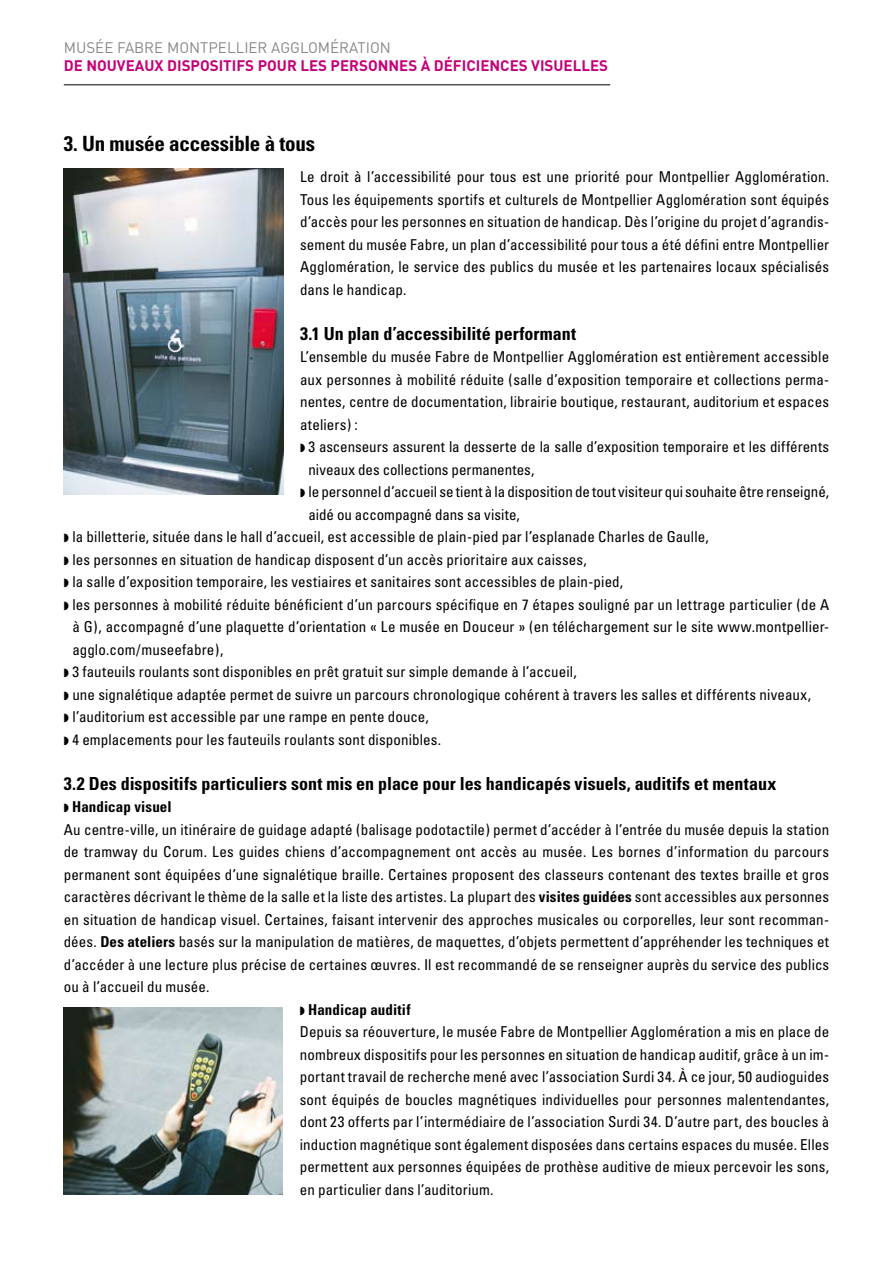
<style>
.page{position:relative;width:893px;height:1263px;background:#fff}
.page>*{position:absolute;margin:0;border:0;box-sizing:border-box;transform-origin:0 0}
.t1{font:700 condensed 21px "Univers";letter-spacing:-.01em;color:#000}
.t2{font:700 condensed 18px "Univers";color:#000}
.t3{font:700 15.15px "DIN";color:#c50078}
.t4{font:15.15px "DIN";color:#87888a}
.t5{font:condensed 15px/22.5px "Univers";letter-spacing:.005em;color:#000;text-align:justify}
.t6{font:700 condensed 15px "Univers";letter-spacing:.01em;color:#000}
.s1{font-weight:700}
</style>
<div class="page">
<img style="left:64px;top:169px;width:219px;height:326px">
<hr style="left:64px;top:85px;width:546px;height:1px;background:#000">
<img style="left:64px;top:1008px;width:219px;height:186px">
<p class="t4" style="left:64px;top:38px;width:329px">MUSÉE FABRE MONTPELLIER AGGLOMÉRATION</p>
<p class="t3" style="left:64px;top:55px;width:546px">DE NOUVEAUX DISPOSITIFS POUR LES PERSONNES À DÉFICIENCES VISUELLES</p>
<h1 class="t1" style="left:64px;top:131px;width:253px">3. Un musée accessible à tous</h1>
<p class="t5" style="left:300px;top:166px;width:531px">Le droit à l’accessibilité pour tous est une priorité pour Montpellier Agglomération.<br>Tous les équipements sportifs et culturels de Montpellier Agglomération sont équipés d’accès pour les personnes en situation de handicap. Dès l’origine du projet d’agrandis&shy;sement du musée Fabre, un plan d’accessibilité pour tous a été défini entre Montpellier Agglomération, le service des publics du musée et les partenaires locaux spécialisés dans le handicap.</p>
<p class="t2" style="left:300px;top:322px;width:278px">3.1 Un plan d’accessibilité performant</p>
<p class="t5" style="left:300px;top:346px;width:531px">L’ensemble du musée Fabre de Montpellier Agglomération est entièrement accessible</p>
<p class="t5" style="left:300px;top:368px;width:531px">aux personnes à mobilité réduite (salle d’exposition temporaire et collections perma-</p>
<p class="t5" style="left:300px;top:391px;width:530px">nentes, centre de documentation, librairie boutique, restaurant, auditorium et espaces</p>
<p class="t5" style="left:300px;top:413px;width:59px">ateliers) :</p>
<p class="t5" style="left:308px;top:436px;width:522px">3 ascenseurs assurent la desserte de la salle d’exposition temporaire et les différents</p>
<p class="t5" style="left:308px;top:458px;width:227px">niveaux des collections permanentes,</p>
<p class="t5" style="left:308px;top:481px;width:522px">le personnel d’accueil se tient à la disposition de tout visiteur qui souhaite être renseigné,</p>
<p class="t5" style="left:308px;top:503px;width:213px">aidé ou accompagné dans sa visite,</p>
<p class="t5" style="left:72px;top:526px;width:638px">la billetterie, située dans le hall d’accueil, est accessible de plain-pied par l’esplanade Charles de Gaulle,</p>
<p class="t5" style="left:72px;top:548px;width:516px">les personnes en situation de handicap disposent d’un accès prioritaire aux caisses,</p>
<p class="t5" style="left:72px;top:571px;width:552px">la salle d’exposition temporaire, les vestiaires et sanitaires sont accessibles de plain-pied,</p>
<p class="t5" style="left:72px;top:593px;width:758px">les personnes à mobilité réduite bénéficient d’un parcours spécifique en 7 étapes souligné par un lettrage particulier (de A</p>
<p class="t5" style="left:72px;top:616px;width:758px">à G), accompagné d’une plaquette d’orientation « Le musée en Douceur » (en téléchargement sur le site www.montpellier-</p>
<p class="t5" style="left:72px;top:638px;width:153px">agglo.com/museefabre),</p>
<p class="t5" style="left:72px;top:661px;width:506px">3 fauteuils roulants sont disponibles en prêt gratuit sur simple demande à l’accueil,</p>
<p class="t5" style="left:72px;top:683px;width:740px">une signalétique adaptée permet de suivre un parcours chronologique cohérent à travers les salles et différents niveaux,</p>
<p class="t5" style="left:72px;top:706px;width:358px">l’auditorium est accessible par une rampe en pente douce,</p>
<p class="t5" style="left:72px;top:728px;width:370px">4 emplacements pour les fauteuils roulants sont disponibles.</p>
<p class="t2" style="left:64px;top:772px;width:714px">3.2 Des dispositifs particuliers sont mis en place pour les handicapés visuels, auditifs et mentaux</p>
<p class="t6" style="left:72px;top:798px;width:101px">Handicap visuel</p>
<p class="t5" style="left:64px;top:818px;width:767px">Au centre-ville, un itinéraire de guidage adapté (balisage podotactile) permet d’accéder à l’entrée du musée depuis la station de tramway du Corum. Les guides chiens d’accompagnement ont accès au musée. Les bornes d’information du parcours permanent sont équipées d’une signalétique braille. Certaines proposent des classeurs contenant des textes braille et gros caractères décrivant le thème de la salle et la liste des artistes. La plupart des <span class="s1">visites guidées</span> sont accessibles aux personnes en situation de handicap visuel. Certaines, faisant intervenir des approches musicales ou corporelles, leur sont recomman&shy;dées. <span class="s1">Des ateliers</span> basés sur la manipulation de matières, de maquettes, d’objets permettent d’appréhender les techniques et d’accéder à une lecture plus précise de certaines œuvres. Il est recommandé de se renseigner auprès du service des publics ou à l’accueil du musée.</p>
<p class="t6" style="left:308px;top:1000px;width:104px">Handicap auditif</p>
<p class="t5" style="left:300px;top:1021px;width:531px">Depuis sa réouverture, le musée Fabre de Montpellier Agglomération a mis en place de nombreux dispositifs pour les personnes en situation de handicap auditif, grâce à un im&shy;portant travail de recherche mené avec l’association Surdi 34. à ce jour, 50 audioguides sont équipés de boucles magnétiques individuelles pour personnes malentendantes, dont 23 offerts par l’intermédiaire de l’association Surdi 34. D’autre part, des boucles à induction magnétique sont également disposées dans certains espaces du musée. Elles permettent aux personnes équipées de prothèse auditive de mieux percevoir les sons, en particulier dans l’auditorium.</p>
</div>
